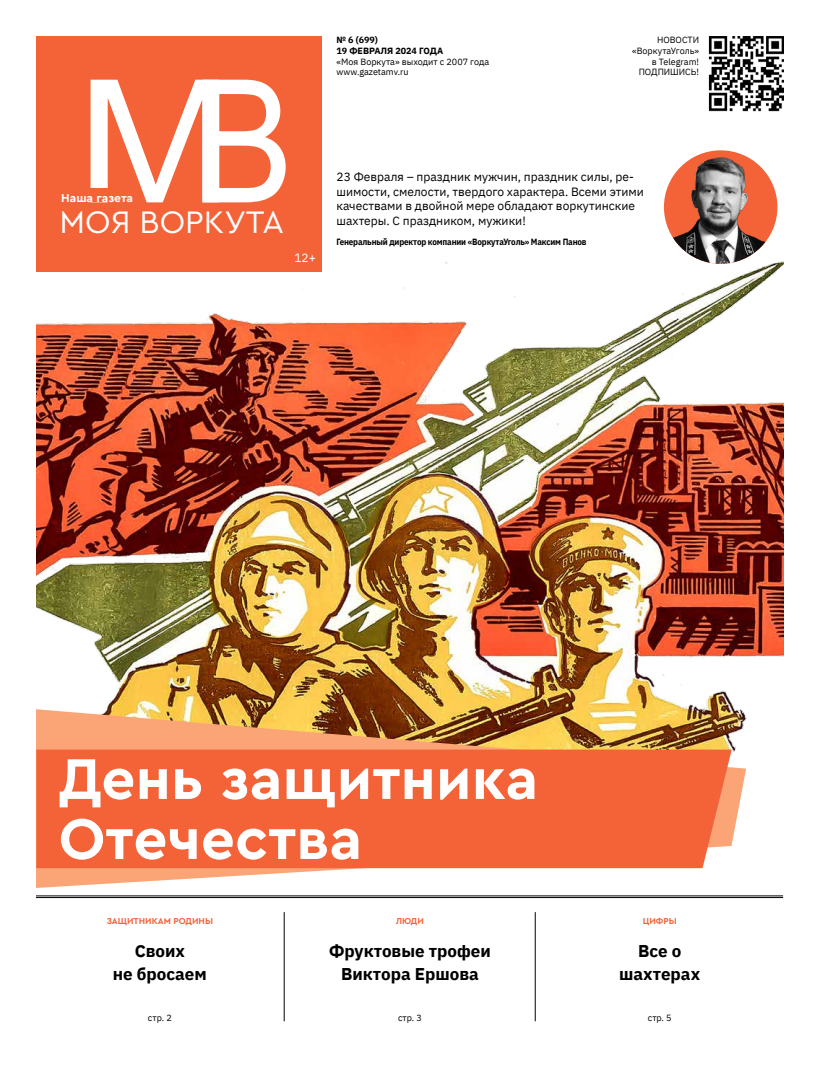
<style>
.page{position:relative;width:820px;height:1078px;background:#fff}
.page>*{position:absolute;margin:0;border:0;box-sizing:border-box;transform-origin:0 0}
.t1{font:700 60px/60px "Cera Pro";color:#fff}
.t2{font:32.5px "Cera Pro";color:#fff}
.t3{font:700 17px/23px "IBM Plex Sans";color:#000;text-align:center}
.t4{font:12px/14.4px "IBM Plex Sans";color:#000}
.t5{font:700 12px "Cera Pro";color:#fff}
.t6{font:12px "IBM Plex Sans";color:#fff}
.t7{font:9px/10.8px "IBM Plex Sans";color:#000;text-align:right}
.t8{font:700 9px "IBM Plex Sans";letter-spacing:-.02em;color:#000;scale:.9 1}
.t9{font:700 9px "Cera Pro";color:#f46238}
.t10{font:700 9px/10.8px "IBM Plex Sans";color:#000}
</style>
<div class="page">
<div style="left:36px;top:36px;width:286px;height:235px;background:#f46238"></div>
<svg style="left:90px;top:80px;width:195px;height:122px"></svg>
<div style="left:36px;top:188px;width:81px;height:14px;background:#f46238"></div>
<img style="left:36px;top:251px;width:747px;height:523px">
<img style="left:708px;top:36px;width:75px;height:76px">
<img style="left:663px;top:150px;width:114px;height:114px;border-radius:57px">
<hr style="left:36px;top:895px;width:746px;height:1px;background:#000">
<hr style="left:36px;top:897px;width:746px;height:1px;background:#000">
<hr style="left:284px;top:911px;width:1px;height:109px;background:#000">
<hr style="left:534px;top:911px;width:1px;height:109px;background:#000">
<img style="left:36px;top:709px;width:709px;height:178px">
<div style="left:36px;top:749px;width:695px;height:119px;background:#f46238"></div>
<p class="t10" style="left:336px;top:34px;width:108px">№ 6 (699)<br>19 ФЕВРАЛЯ 2024 ГОДА</p>
<p class="t7" style="left:336px;top:55px;width:154px;text-align:left">«Моя Воркута» выходит с 2007 года www.gazetamv.ru</p>
<p class="t7" style="left:632px;top:34px;width:68px">НОВОСТИ «ВоркутаУголь» в Telegram!<br>ПОДПИШИСЬ!</p>
<p class="t5" style="left:61px;top:190px;width:73px">Наша газета</p>
<h2 class="t2" style="left:60px;top:200px;width:226px">МОЯ ВОРКУТА</h2>
<p class="t6" style="left:294px;top:248px;width:23px">12+</p>
<p class="t4" style="left:336px;top:169px;width:309px">23 Февраля – праздник мужчин, праздник силы, ре&shy;шимости, смелости, твердого характера. Всеми этими качествами в двойной мере обладают воркутинские шахтеры. С праздником, мужики!</p>
<p class="t8" style="left:336px;top:234px;width:279px">Генеральный директор компании «ВоркутаУголь» Максим Панов</p>
<h1 class="t1" style="left:59px;top:746px;width:481px">День защитника<br>Отечества</h1>
<p class="t9" style="left:107px;top:915px;width:108px">ЗАЩИТНИКАМ РОДИНЫ</p>
<p class="t9" style="left:396px;top:915px;width:29px">ЛЮДИ</p>
<p class="t9" style="left:642px;top:915px;width:35px">ЦИФРЫ</p>
<h3 class="t3" style="left:113px;top:937px;width:95px">Своих<br>не бросаем</h3>
<h3 class="t3" style="left:329px;top:937px;width:163px">Фруктовые трофеи<br>Виктора Ершова</h3>
<h3 class="t3" style="left:619px;top:937px;width:82px">Все о шахтерах</h3>
<p class="t7" style="left:148px;top:1010px;width:25px">стр. 2</p>
<p class="t7" style="left:398px;top:1010px;width:25px">стр. 3</p>
<p class="t7" style="left:647px;top:1010px;width:25px">стр. 5</p>
</div>
